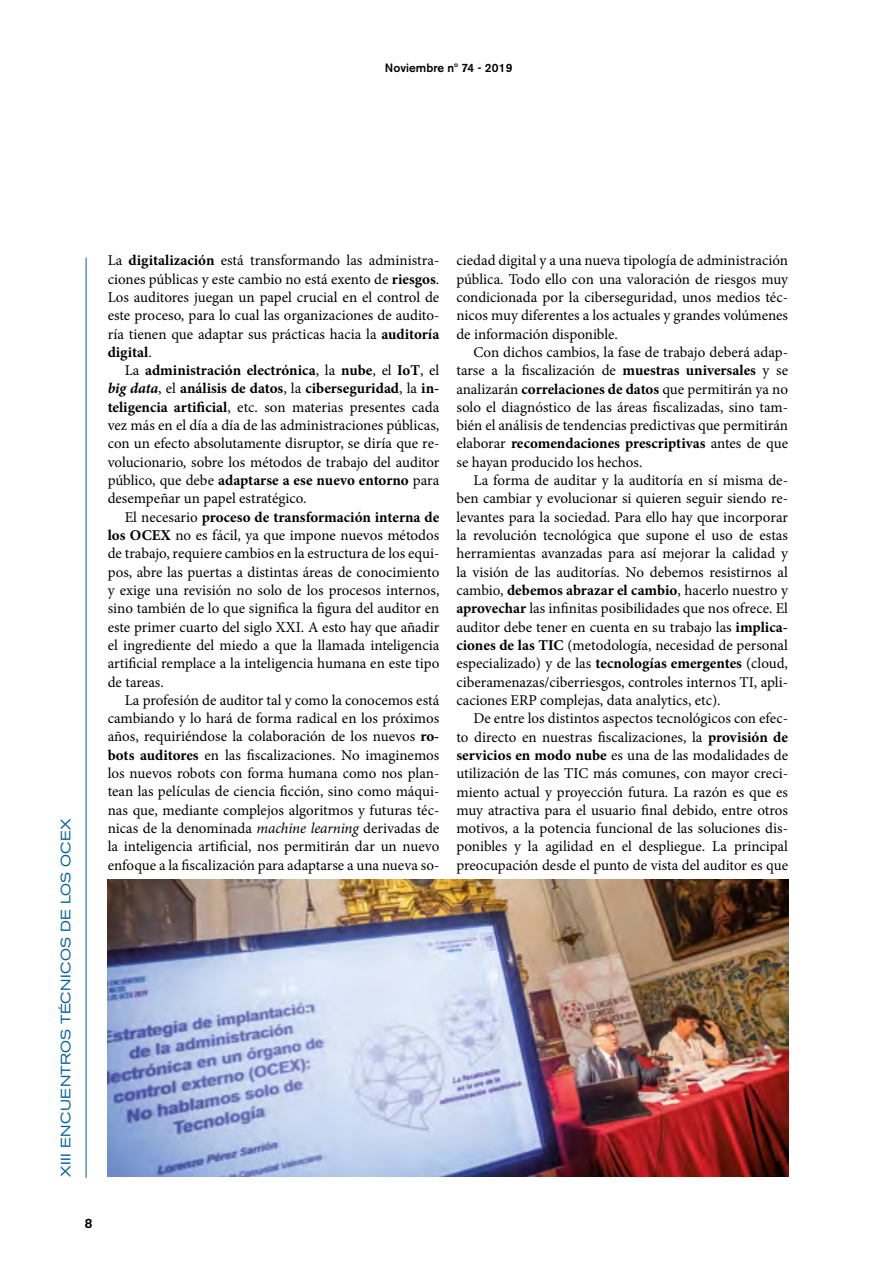
<style>
.page{position:relative;width:893px;height:1263px;background:#fff}
.page>*{position:absolute;margin:0;border:0;box-sizing:border-box;transform-origin:0 0}
.t1{font:15px/18.3px "Minion Pro";color:#000;text-align:justify}
.t2{font:expanded 13.5px "Akzidenz Grotesk BE";letter-spacing:.02em;color:#0061a1}
.t3{font:500 13.5px "Akzidenz Grotesk BE";color:#000}
.t4{font:500 12px "Akzidenz Grotesk BE";color:#000}
.s1{font-weight:700}
.s2{font-weight:700;font-style:italic}
.s3{font-style:italic}
</style>
<div class="page">
<hr style="left:86px;top:258px;width:1px;height:920px;background:#0061a1">
<img style="left:108px;top:879px;width:680px;height:298px">
<p class="t4" style="left:385px;top:61px;width:129px">Noviembre nº 74 - 2019</p>
<p class="t2" style="left:58px;top:1177px;width:360px;rotate:-90deg">XIII ENCUENTROS TÉCNICOS DE LOS OCEX</p>
<p class="t1" style="left:108px;top:251px;width:333px">La <span class="s1">digitalización</span> está transformando las administra&shy;ciones públicas y este cambio no está exento de <span class="s1">riesgos</span>.<br>Los auditores juegan un papel crucial en el control de este proceso, para lo cual las organizaciones de audito&shy;ría tienen que adaptar sus prácticas hacia la <span class="s1">auditoría digital</span>.</p>
<p class="t1" style="left:108px;top:361px;width:333px;text-indent:17px">La <span class="s1">administración electrónica</span>, la <span class="s1">nube</span>, el <span class="s1">IoT</span>, el <span class="s2">big data</span>, el <span class="s1">análisis de datos</span>, la <span class="s1">ciberseguridad</span>, la <span class="s1">in&shy;teligencia artificial</span>, etc. son materias presentes cada vez más en el día a día de las administraciones públicas, con un efecto absolutamente disruptor, se diría que re&shy;volucionario, sobre los métodos de trabajo del auditor público, que debe <span class="s1">adaptarse a ese nuevo entorno</span> para desempeñar un papel estratégico.</p>
<p class="t1" style="left:108px;top:508px;width:333px;text-indent:17px">El necesario <span class="s1">proceso de transformación interna de los OCEX</span> no es fácil, ya que impone nuevos métodos de trabajo, requiere cambios en la estructura de los equi&shy;pos, abre las puertas a distintas áreas de conocimiento y exige una revisión no solo de los procesos internos, sino también de lo que significa la figura del auditor en este primer cuarto del siglo XXI. A esto hay que añadir el ingrediente del miedo a que la llamada inteligencia artificial remplace a la inteligencia humana en este tipo de tareas.</p>
<p class="t1" style="left:108px;top:691px;width:333px;text-indent:17px">La profesión de auditor tal y como la conocemos está cambiando y lo hará de forma radical en los próximos años, requiriéndose la colaboración de los nuevos <span class="s1">ro&shy;bots auditores</span> en las fiscalizaciones. No imaginemos los nuevos robots con forma humana como nos plan&shy;tean las películas de ciencia ficción, sino como máqui&shy;nas que, mediante complejos algoritmos y futuras téc&shy;nicas de la denominada <span class="s3">machine learning</span> derivadas de la inteligencia artificial, nos permitirán dar un nuevo enfoque a la fiscalización para adaptarse a una nueva so-</p>
<p class="t3" style="left:85px;top:1215px;width:9px">8</p>
<p class="t1" style="left:456px;top:251px;width:333px">ciedad digital y a una nueva tipología de administración pública. Todo ello con una valoración de riesgos muy condicionada por la ciberseguridad, unos medios téc&shy;nicos muy diferentes a los actuales y grandes volúmenes de información disponible.</p>
<p class="t1" style="left:456px;top:343px;width:333px;text-indent:17px">Con dichos cambios, la fase de trabajo deberá adap&shy;tarse a la fiscalización de <span class="s1">muestras universales</span> y se analizarán <span class="s1">correlaciones de datos</span> que permitirán ya no solo el diagnóstico de las áreas fiscalizadas, sino tam&shy;bién el análisis de tendencias predictivas que permitirán elaborar <span class="s1">recomendaciones prescriptivas</span> antes de que se hayan producido los hechos.</p>
<p class="t1" style="left:456px;top:471px;width:333px;text-indent:17px">La forma de auditar y la auditoría en sí misma de&shy;ben cambiar y evolucionar si quieren seguir siendo re&shy;levantes para la sociedad. Para ello hay que incorporar la revolución tecnológica que supone el uso de estas herramientas avanzadas para así mejorar la calidad y la visión de las auditorías. No debemos resistirnos al cambio, <span class="s1">debemos abrazar el cambio</span>, hacerlo nuestro y <span class="s1">aprovechar</span> las infinitas posibilidades que nos ofrece. El auditor debe tener en cuenta en su trabajo las <span class="s1">implica&shy;ciones de las TIC</span> (metodología, necesidad de personal especializado) y de las <span class="s1">tecnologías emergentes</span> (cloud, ciberamenazas/ciberriesgos, controles internos TI, apli&shy;caciones ERP complejas, data analytics, etc).</p>
<p class="t1" style="left:456px;top:709px;width:333px;text-indent:17px">De entre los distintos aspectos tecnológicos con efec&shy;to directo en nuestras fiscalizaciones, la <span class="s1">provisión de servicios en modo nube</span> es una de las modalidades de utilización de las TIC más comunes, con mayor creci&shy;miento actual y proyección futura. La razón es que es muy atractiva para el usuario final debido, entre otros motivos, a la potencia funcional de las soluciones dis&shy;ponibles y la agilidad en el despliegue. La principal preocupación desde el punto de vista del auditor es que</p>
</div>
